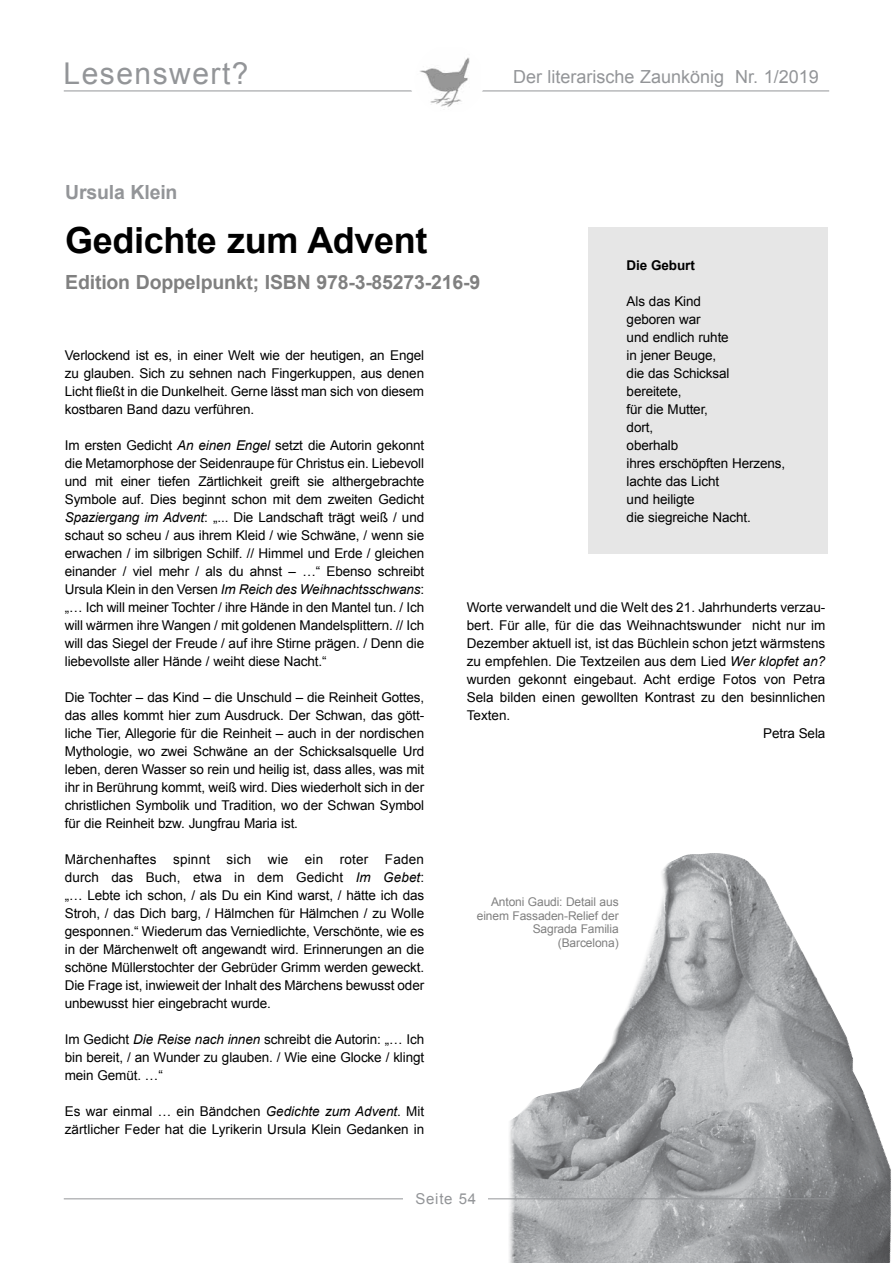
<style>
.page{position:relative;width:893px;height:1263px;background:#fff}
.page>*{position:absolute;margin:0;border:0;box-sizing:border-box;transform-origin:0 0}
.t1{font:700 36px "Arial";letter-spacing:-.01em;color:#000}
.t2{font:30px "Arial";letter-spacing:.05em;color:#939598}
.t3{font:700 19.5px "Arial";letter-spacing:-.01em;color:#808080}
.t4{font:700 19.5px "Arial";letter-spacing:-.01em;color:#939598}
.t5{font:18px "Arial";color:#939598}
.t6{font:15px "Arial";letter-spacing:.05em;color:#939598}
.t7{font:13.5px/18px "Arial";letter-spacing:-.01em;color:#000;text-align:justify}
.t8{font:700 13.5px "Arial";letter-spacing:-.01em;color:#000}
.t9{font:12px/13.5px "Arial";letter-spacing:-.01em;color:#808080;text-align:right}
.s1{font-style:italic}
</style>
<div class="page">
<div style="left:588px;top:227px;width:240px;height:327px;background:#e6e6e6"></div>
<img style="left:508px;top:853px;width:383px;height:410px">
<hr style="left:64px;top:91px;width:765px;height:1px;background:#939598">
<div style="left:410px;top:45px;width:69px;height:69px;background:#fff;border-radius:50%"></div>
<hr style="left:64px;top:1198px;width:765px;height:1px;background:#939598">
<div style="left:404px;top:1191px;width:84px;height:27px;background:#fff"></div>
<img style="left:420px;top:57px;width:60px;height:50px">
<div style="left:415px;top:45px;width:69px;height:69px;border:1px solid #fff;border-radius:50%"></div>
<h2 class="t2" style="left:64px;top:54px;width:187px">Lesenswert?</h2>
<h3 class="t5" style="left:513px;top:65px;width:307px">Der literarische Zaunkönig Nr. 1/2019</h3>
<h3 class="t4" style="left:65px;top:179px;width:114px">Ursula Klein</h3>
<h1 class="t1" style="left:65px;top:216px;width:364px">Gedichte zum Advent</h1>
<h3 class="t3" style="left:65px;top:269px;width:416px">Edition Doppelpunkt; ISBN 978-3-85273-216-9</h3>
<p class="t8" style="left:627px;top:256px;width:70px">Die Geburt</p>
<p class="t7" style="left:627px;top:292px;width:160px;text-align:left">Als das Kind<br>geboren war<br>und endlich ruhte<br>in jener Beuge,<br>die das Schicksal bereitete,<br>für die Mutter,<br>dort,<br>oberhalb<br>ihres erschöpften Herzens, lachte das Licht<br>und heiligte<br>die siegreiche Nacht.</p>
<p class="t7" style="left:65px;top:346px;width:361px">Verlockend ist es, in einer Welt wie der heutigen, an Engel zu glauben. Sich zu sehnen nach Fingerkuppen, aus denen Licht fließt in die Dunkelheit. Gerne lässt man sich von diesem kostbaren Band dazu verführen.</p>
<p class="t7" style="left:65px;top:436px;width:361px">Im ersten Gedicht <span class="s1">An einen Engel</span> setzt die Autorin gekonnt die Metamorphose der Seidenraupe für Christus ein. Liebevoll und mit einer tiefen Zärtlichkeit greift sie althergebrachte Symbole auf. Dies beginnt schon mit dem zweiten Gedicht <span class="s1">Spaziergang im Advent</span>: „... Die Landschaft trägt weiß / und schaut so scheu / aus ihrem Kleid / wie Schwäne, / wenn sie erwachen / im silbrigen Schilf. // Himmel und Erde / gleichen einander / viel mehr / als du ahnst – …“ Ebenso schreibt Ursula Klein in den Versen <span class="s1">Im Reich des Weihnachtsschwans</span>: „… Ich will meiner Tochter / ihre Hände in den Mantel tun. / Ich will wärmen ihre Wangen / mit goldenen Mandelsplittern. // Ich will das Siegel der Freude / auf ihre Stirne prägen. / Denn die liebevollste aller Hände / weiht diese Nacht.“</p>
<p class="t7" style="left:65px;top:688px;width:361px">Die Tochter – das Kind – die Unschuld – die Reinheit Gottes, das alles kommt hier zum Ausdruck. Der Schwan, das gött&shy;liche Tier, Allegorie für die Reinheit – auch in der nordischen Mythologie, wo zwei Schwäne an der Schicksalsquelle Urd leben, deren Wasser so rein und heilig ist, dass alles, was mit ihr in Berührung kommt, weiß wird. Dies wiederholt sich in der christlichen Symbolik und Tradition, wo der Schwan Symbol für die Reinheit bzw. Jungfrau Maria ist.</p>
<p class="t7" style="left:65px;top:850px;width:361px">Märchenhaftes spinnt sich wie ein roter Faden durch das Buch, etwa in dem Gedicht <span class="s1">Im Gebet</span>: „… Lebte ich schon, / als Du ein Kind warst, / hätte ich das Stroh, / das Dich barg, / Hälmchen für Hälmchen / zu Wolle gesponnen.“ Wiederum das Verniedlichte, Verschönte, wie es in der Märchenwelt oft angewandt wird. Erinnerungen an die schöne Müllerstochter der Gebrüder Grimm werden geweckt.<br>Die Frage ist, inwieweit der Inhalt des Märchens bewusst oder unbewusst hier eingebracht wurde.</p>
<p class="t7" style="left:65px;top:1030px;width:361px">Im Gedicht <span class="s1">Die Reise nach innen</span> schreibt die Autorin: „… Ich bin bereit, / an Wunder zu glauben. / Wie eine Glocke / klingt mein Gemüt. …“</p>
<p class="t7" style="left:65px;top:1102px;width:361px">Es war einmal … ein Bändchen <span class="s1">Gedichte zum Advent</span>. Mit zärtlicher Feder hat die Lyrikerin Ursula Klein Gedanken in</p>
<p class="t7" style="left:467px;top:598px;width:360px">Worte verwandelt und die Welt des 21. Jahrhunderts verzau-</p>
<p class="t7" style="left:467px;top:616px;width:360px">bert. Für alle, für die das Weihnachtswunder nicht nur im</p>
<p class="t7" style="left:467px;top:634px;width:360px">Dezember aktuell ist, ist das Büchlein schon jetzt wärmstens</p>
<p class="t7" style="left:467px;top:652px;width:360px">zu empfehlen. Die Textzeilen aus dem Lied <span class="s1">Wer klopfet an?</span></p>
<p class="t7" style="left:467px;top:670px;width:360px">wurden gekonnt eingebaut. Acht erdige Fotos von Petra</p>
<p class="t7" style="left:467px;top:688px;width:360px">Sela bilden einen gewollten Kontrast zu den besinnlichen</p>
<p class="t7" style="left:467px;top:706px;width:45px">Texten.</p>
<p class="t7" style="left:763px;top:724px;width:64px">Petra Sela</p>
<p class="t9" style="left:477px;top:895px;width:143px">Antoni Gaudi: Detail aus einem Fassaden-Relief der<br>Sagrada Familia (Barcelona)</p>
<p class="t6" style="left:415px;top:1188px;width:62px">Seite 54</p>
</div>
